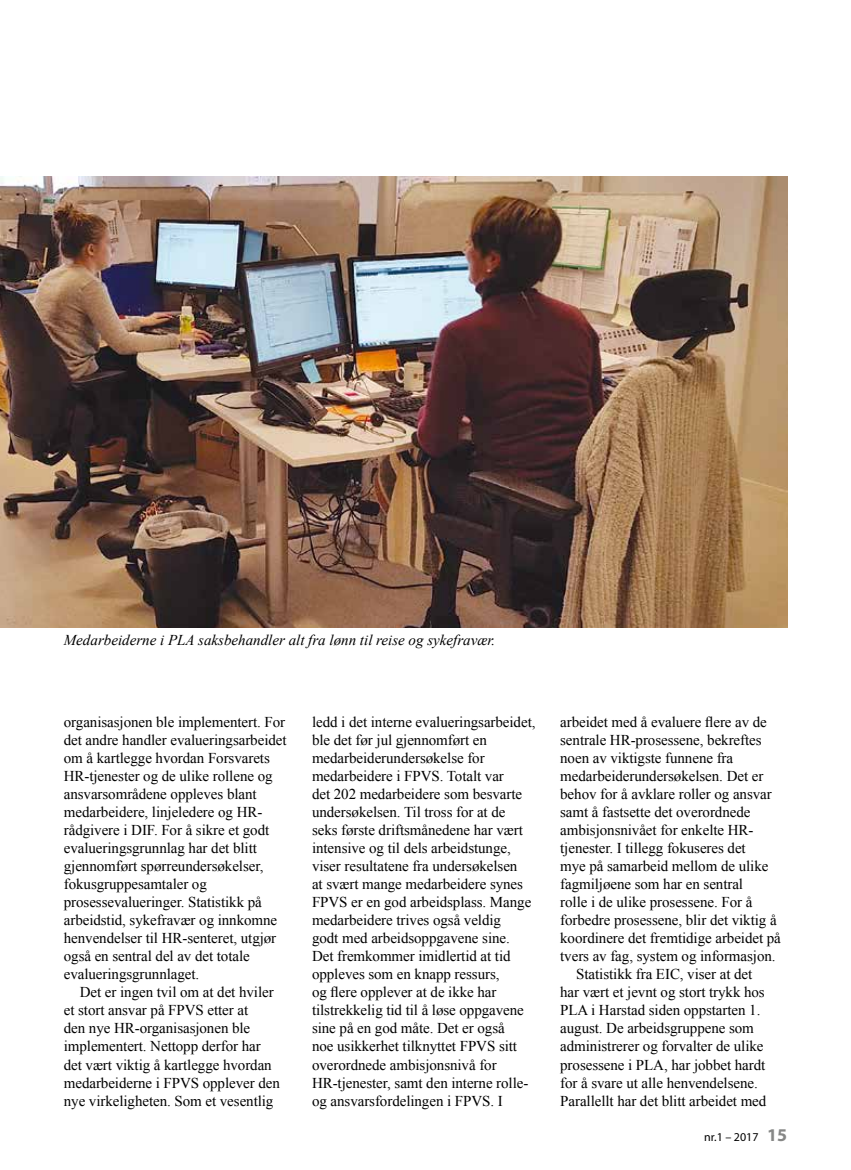
<style>
.page{position:relative;width:851px;height:1170px;background:#fff}
.page>*{position:absolute;margin:0;border:0;box-sizing:border-box;transform-origin:0 0}
.t1{font:15px/18px "Times New Roman";letter-spacing:-.005em;color:#000}
.t2{font:italic 15px "Times New Roman";color:#000}
.t3{font:12px "Myriad Pro";color:#000}
.s1{font-weight:700;font-size:18px;color:#868786}
</style>
<div class="page">
<img style="left:0;top:176px;width:787px;height:451px">
<p class="t2" style="left:64px;top:630px;width:433px">Medarbeiderne i PLA saksbehandler alt fra lønn til reise og sykefravær.</p>
<p class="t1" style="left:64px;top:713px;width:224px">organisasjonen ble implementert. For det andre handler evalueringsarbeidet om å kartlegge hvordan Forsvarets HR-tjenester og de ulike rollene og ansvarsområdene oppleves blant medarbeidere, linjeledere og HR&shy;rådgivere i DIF. For å sikre et godt evalueringsgrunnlag har det blitt gjennomført spørreundersøkelser, fokusgruppesamtaler og prosessevalueringer. Statistikk på arbeidstid, sykefravær og innkomne henvendelser til HR-senteret, utgjør også en sentral del av det totale evalueringsgrunnlaget.</p>
<p class="t1" style="left:64px;top:983px;width:217px;text-indent:16px">Det er ingen tvil om at det hviler et stort ansvar på FPVS etter at<br>den nye HR-organisasjonen ble implementert. Nettopp derfor har det vært viktig å kartlegge hvordan medarbeiderne i FPVS opplever den nye virkeligheten. Som et vesentlig</p>
<p class="t1" style="left:312px;top:713px;width:225px">ledd i det interne evalueringsarbeidet, ble det før jul gjennomført en medarbeiderundersøkelse for medarbeidere i FPVS. Totalt var<br>det 202 medarbeidere som besvarte undersøkelsen. Til tross for at de<br>seks første driftsmånedene har vært intensive og til dels arbeidstunge, viser resultatene fra undersøkelsen<br>at svært mange medarbeidere synes FPVS er en god arbeidsplass. Mange medarbeidere trives også veldig<br>godt med arbeidsoppgavene sine.<br>Det fremkommer imidlertid at tid oppleves som en knapp ressurs,<br>og flere opplever at de ikke har tilstrekkelig tid til å løse oppgavene sine på en god måte. Det er også<br>noe usikkerhet tilknyttet FPVS sitt overordnede ambisjonsnivå for HR-tjenester, samt den interne rolle&shy;og ansvarsfordelingen i FPVS. I</p>
<p class="t1" style="left:560px;top:713px;width:208px">arbeidet med å evaluere flere av de</p>
<p class="t1" style="left:560px;top:731px;width:203px">sentrale HR-prosessene, bekreftes</p>
<p class="t1" style="left:560px;top:749px;width:174px">noen av viktigste funnene fra</p>
<p class="t1" style="left:560px;top:767px;width:205px">medarbeiderundersøkelsen. Det er</p>
<p class="t1" style="left:560px;top:785px;width:213px">behov for å avklare roller og ansvar</p>
<p class="t1" style="left:560px;top:803px;width:192px">samt å fastsette det overordnede</p>
<p class="t1" style="left:560px;top:821px;width:195px">ambisjonsnivået for enkelte HR-</p>
<p class="t1" style="left:560px;top:839px;width:187px">tjenester. I tillegg fokuseres det</p>
<p class="t1" style="left:560px;top:857px;width:210px">mye på samarbeid mellom de ulike</p>
<p class="t1" style="left:560px;top:875px;width:184px">fagmiljøene som har en sentral</p>
<p class="t1" style="left:560px;top:893px;width:194px">rolle i de ulike prosessene. For å</p>
<p class="t1" style="left:560px;top:911px;width:218px">forbedre prosessene, blir det viktig å</p>
<p class="t1" style="left:560px;top:929px;width:222px">koordinere det fremtidige arbeidet på</p>
<p class="t1" style="left:560px;top:947px;width:217px">tvers av fag, system og informasjon.</p>
<p class="t1" style="left:576px;top:965px;width:177px">Statistikk fra EIC, viser at det</p>
<p class="t1" style="left:560px;top:983px;width:206px">har vært et jevnt og stort trykk hos</p>
<p class="t1" style="left:560px;top:1001px;width:202px">PLA i Harstad siden oppstarten 1.</p>
<p class="t1" style="left:560px;top:1019px;width:195px">august. De arbeidsgruppene som</p>
<p class="t1" style="left:560px;top:1037px;width:205px">administrerer og forvalter de ulike</p>
<p class="t1" style="left:560px;top:1055px;width:206px">prosessene i PLA, har jobbet hardt</p>
<p class="t1" style="left:560px;top:1073px;width:199px">for å svare ut alle henvendelsene.</p>
<p class="t1" style="left:560px;top:1091px;width:208px">Parallellt har det blitt arbeidet med</p>
<p class="t3" style="left:704px;top:1128px;width:84px">nr.1 – 2017 <span class="s1">15</span></p>
</div>
